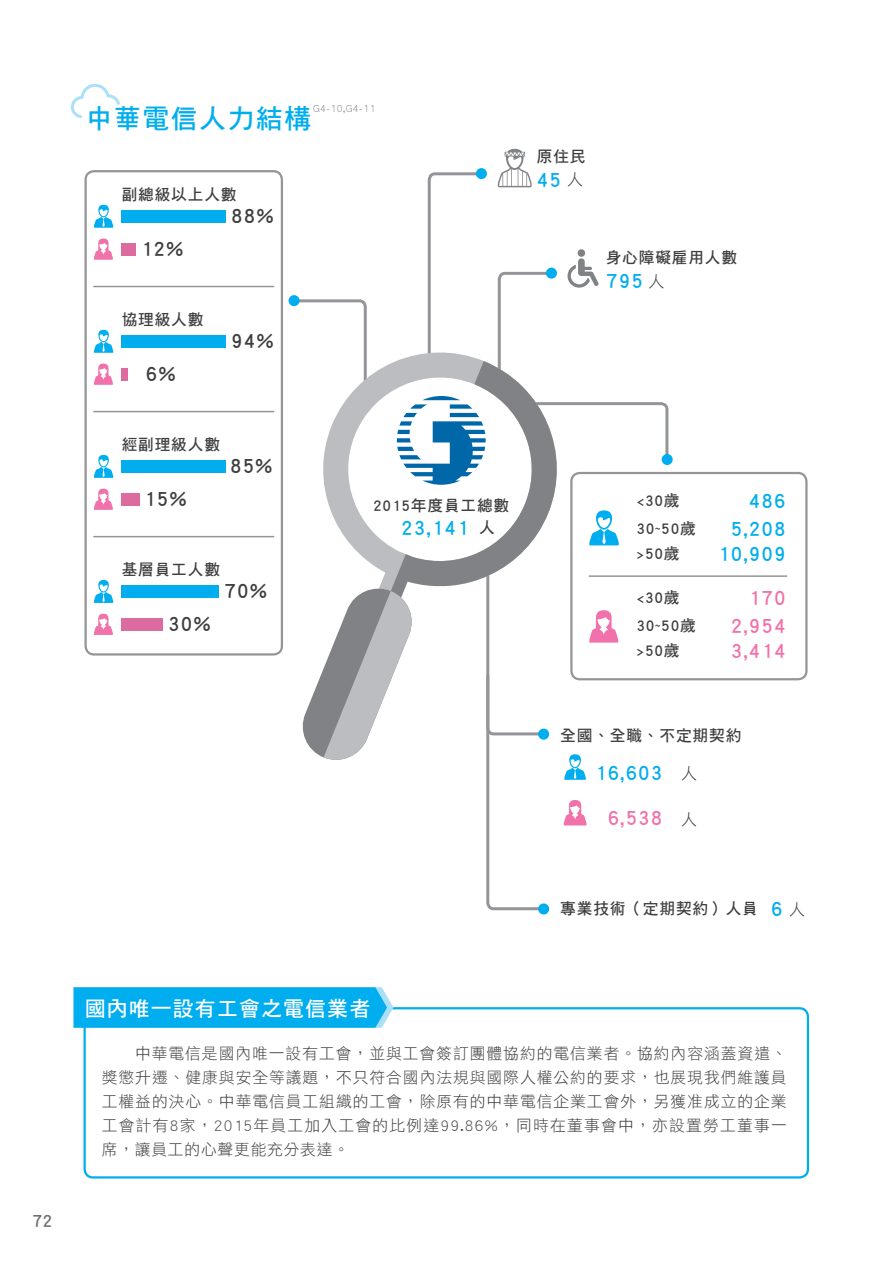
<style>
.page{position:relative;width:893px;height:1263px;background:#fff}
.page>*{position:absolute;margin:0;border:0;box-sizing:border-box;transform-origin:0 0}
.t1{font:27px "DF Hei Std W7";letter-spacing:.05em;color:#00aeef}
.t2{font:21px/27.8px "DF Hei Std W7";letter-spacing:.05em;color:#00aeef;text-align:right}
.t3{font:21px "DF Hei Std W7";letter-spacing:.05em;color:#3e3e3f}
.t4{font:21px/27.8px "DF Hei Std W7";letter-spacing:.05em;color:#f171ab;text-align:right}
.t5{font:21px "DF Hei Std W7";letter-spacing:.05em;color:#fff}
.t6{font:18px "DF Hei Std W7";color:#6c6d70}
.t7{font:15.75px/24px "DF Hei Std W3";letter-spacing:.08em;color:#3e3e3f;text-align:justify}
.t8{font:15.75px/27.8px "DF Hei Std W7";letter-spacing:.05em;color:#3e3e3f}
.t9{font:10.5px "DF Hei Std W3";letter-spacing:.05em;color:#808285}
.s1{font-size:15.75px;color:#3e3e3f}
.s2{font-family:"DF Hei Std W3";font-size:15.75px;color:#3e3e3f}
</style>
<div class="page">
<svg style="left:564px;top:754px;width:22px;height:26px"></svg>
<svg style="left:563px;top:800px;width:24px;height:25px"></svg>
<svg style="left:486px;top:626px;width:61px;height:286px"></svg>
<svg style="left:572px;top:402px;width:97px;height:59px"></svg>
<svg style="left:289px;top:299px;width:78px;height:38px"></svg>
<svg style="left:497px;top:270px;width:51px;height:67px"></svg>
<svg style="left:427px;top:172px;width:56px;height:165px"></svg>
<div style="left:83px;top:1007px;width:726px;height:171px;border:2px solid #00aeef;border-radius:9px"></div>
<svg style="left:73px;top:987px;width:320px;height:41px"></svg>
<svg style="left:589px;top:610px;width:30px;height:33px"></svg>
<svg style="left:589px;top:510px;width:30px;height:35px"></svg>
<svg style="left:71px;top:84px;width:49px;height:93px"></svg>
<svg style="left:323px;top:337px;width:178px;height:231px"></svg>
<svg style="left:378px;top:361px;width:194px;height:265px"></svg>
<svg style="left:302px;top:584px;width:114px;height:176px"></svg>
<svg style="left:397px;top:396px;width:89px;height:89px"></svg>
<svg style="left:497px;top:149px;width:35px;height:38px"></svg>
<div style="left:578px;top:249px;width:7px;height:8px;background:#808285;border-radius:50%"></div>
<svg style="left:567px;top:258px;width:32px;height:30px"></svg>
<div style="left:570px;top:472px;width:238px;height:208px;border:2px solid #939598;border-radius:9px"></div>
<div style="left:84px;top:170px;width:199px;height:485px;border:2px solid #939598;border-radius:9px"></div>
<div style="left:121px;top:585px;width:98px;height:13px;background:#00aeef"></div>
<svg style="left:94px;top:614px;width:19px;height:21px"></svg>
<svg style="left:93px;top:580px;width:21px;height:23px"></svg>
<div style="left:121px;top:618px;width:42px;height:13px;background:#dc6c9f"></div>
<div style="left:121px;top:460px;width:105px;height:13px;background:#00aeef"></div>
<svg style="left:94px;top:489px;width:19px;height:21px"></svg>
<svg style="left:93px;top:455px;width:21px;height:23px"></svg>
<div style="left:121px;top:493px;width:19px;height:13px;background:#dc6c9f"></div>
<div style="left:121px;top:335px;width:105px;height:13px;background:#00aeef"></div>
<svg style="left:93px;top:364px;width:20px;height:21px"></svg>
<svg style="left:93px;top:330px;width:21px;height:23px"></svg>
<div style="left:121px;top:368px;width:7px;height:13px;background:#dc6c9f"></div>
<div style="left:121px;top:210px;width:105px;height:13px;background:#00aeef"></div>
<svg style="left:93px;top:238px;width:20px;height:22px"></svg>
<svg style="left:93px;top:205px;width:21px;height:23px"></svg>
<div style="left:121px;top:243px;width:15px;height:12px;background:#dc6c9f"></div>
<hr style="left:94px;top:536px;width:180px;height:1px;background:#939598">
<hr style="left:94px;top:411px;width:180px;height:1px;background:#939598">
<hr style="left:94px;top:286px;width:180px;height:1px;background:#939598">
<hr style="left:589px;top:575px;width:198px;height:2px;background:#939598">
<div style="left:538px;top:729px;width:11px;height:11px;background:#00aeef;border-radius:50%"></div>
<div style="left:538px;top:903px;width:11px;height:11px;background:#00aeef;border-radius:50%"></div>
<div style="left:662px;top:454px;width:11px;height:11px;background:#00aeef;border-radius:50%"></div>
<div style="left:288px;top:295px;width:12px;height:11px;background:#00aeef;border-radius:50%"></div>
<div style="left:546px;top:268px;width:11px;height:11px;background:#00aeef;border-radius:50%"></div>
<div style="left:476px;top:168px;width:11px;height:11px;background:#00aeef;border-radius:50%"></div>
<p class="t6" style="left:33px;top:1211px;width:21px">72</p>
<h1 class="t1" style="left:86px;top:103px;width:227px">中華電信人力結構</h1>
<p class="t9" style="left:313px;top:103px;width:64px">G4-10,G4-11</p>
<p class="t8" style="left:122px;top:180px;width:116px">副總級以上人數</p>
<h2 class="t3" style="left:231px;top:204px;width:44px">88%</h2>
<h2 class="t3" style="left:141px;top:237px;width:44px">12%</h2>
<p class="t8" style="left:122px;top:305px;width:83px">協理級人數</p>
<h2 class="t3" style="left:146px;top:362px;width:31px">6%</h2>
<h2 class="t3" style="left:231px;top:329px;width:44px">94%</h2>
<p class="t8" style="left:122px;top:430px;width:100px">經副理級人數</p>
<h2 class="t3" style="left:144px;top:487px;width:44px">15%</h2>
<h2 class="t3" style="left:230px;top:454px;width:44px">85%</h2>
<p class="t8" style="left:122px;top:555px;width:100px">基層員工人數</p>
<h2 class="t3" style="left:168px;top:612px;width:44px">30%</h2>
<h2 class="t3" style="left:225px;top:579px;width:44px">70%</h2>
<p class="t8" style="left:373px;top:491px;width:138px">2015年度員工總數</p>
<h2 class="t2" style="left:401px;top:513px;width:95px">23,141 <span class="s1">人</span></h2>
<p class="t8" style="left:537px;top:142px;width:50px">原住民</p>
<h2 class="t2" style="left:537px;top:166px;width:47px">45 <span class="s2">人</span></h2>
<p class="t8" style="left:606px;top:243px;width:133px">身心障礙雇用人數</p>
<h2 class="t2" style="left:606px;top:266px;width:60px">795 <span class="s2">人</span></h2>
<p class="t8" style="left:636px;top:486px;width:61px">&lt;30歲<br>30~50歲</p>
<p class="t8" style="left:636px;top:539px;width:45px">&gt;50歲</p>
<p class="t8" style="left:636px;top:583px;width:61px">&lt;30歲<br>30~50歲</p>
<p class="t8" style="left:636px;top:636px;width:45px">&gt;50歲</p>
<h2 class="t2" style="left:731px;top:486px;width:56px">486<br>5,208</h2>
<h2 class="t2" style="left:718px;top:539px;width:69px">10,909</h2>
<h2 class="t4" style="left:731px;top:583px;width:56px">170<br>2,954</h2>
<h2 class="t4" style="left:731px;top:636px;width:56px">3,414</h2>
<p class="t8" style="left:560px;top:721px;width:183px">全國、全職、不定期契約</p>
<h2 class="t2" style="left:595px;top:758px;width:69px">16,603</h2>
<h2 class="t4" style="left:608px;top:804px;width:56px">6,538</h2>
<p class="t7" style="left:681px;top:761px;width:17px">人</p>
<p class="t7" style="left:681px;top:807px;width:17px">人</p>
<p class="t8" style="left:560px;top:894px;width:199px">專業技術（定期契約）人員</p>
<h2 class="t2" style="left:771px;top:894px;width:35px">6 <span class="s2">人</span></h2>
<h2 class="t5" style="left:85px;top:996px;width:287px">國內唯一設有工會之電信業者</h2>
<p class="t7" style="left:102px;top:1041px;width:687px;text-indent:33px">中華電信是國內唯一設有工會，並與工會簽訂團體協約的電信業者。協約內容涵蓋資遣、獎懲升遷、健康與安全等議題，不只符合國內法規與國際人權公約的要求，也展現我們維護員工權益的決心。中華電信員工組織的工會，除原有的中華電信企業工會外，另獲准成立的企業工會計有8家，2015年員工加入工會的比例達99.86%，同時在董事會中，亦設置勞工董事一席，讓員工的心聲更能充分表達。</p>
</div>
